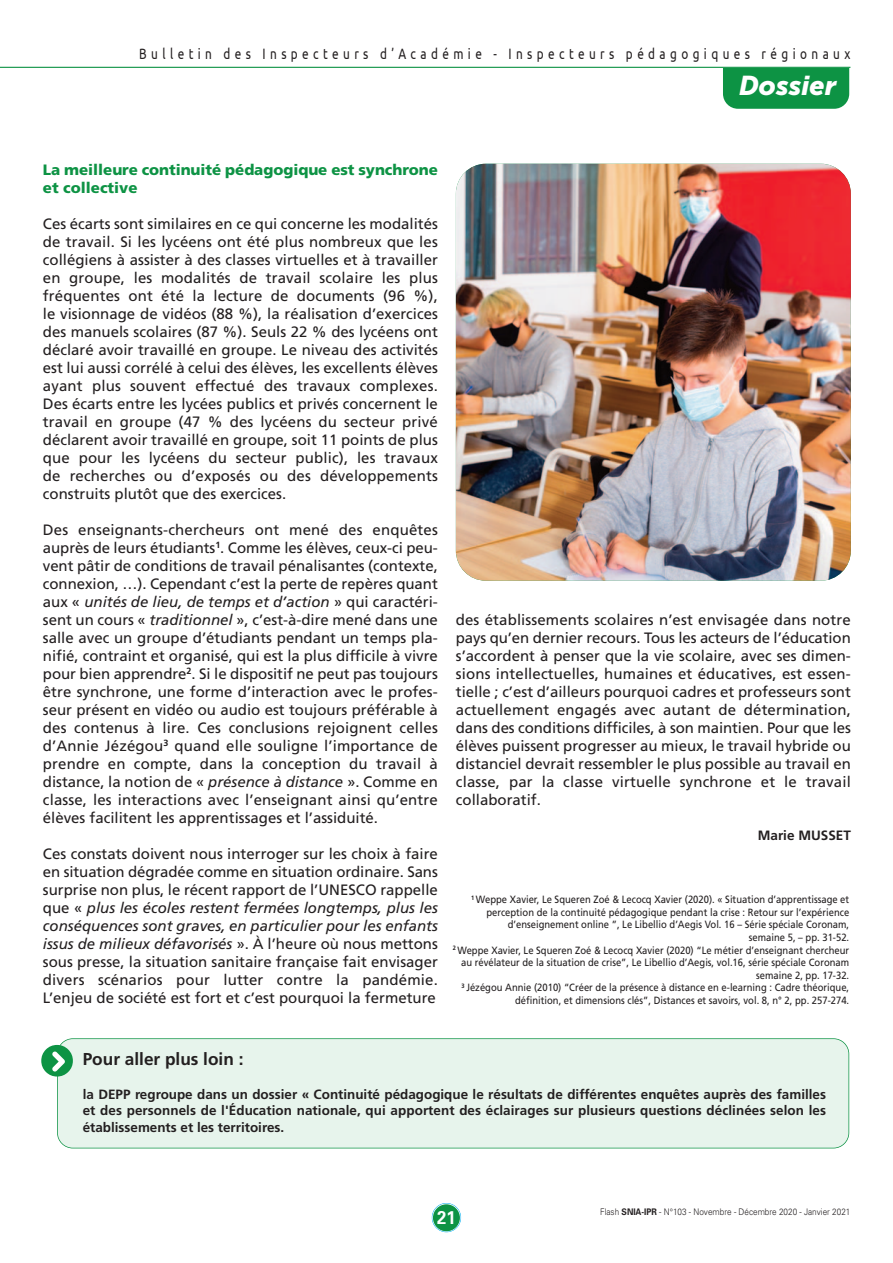
<style>
.page{position:relative;width:893px;height:1263px;background:#fff}
.page>*{position:absolute;margin:0;border:0;box-sizing:border-box;transform-origin:0 0}
.t1{font:italic 27px "Museo Sans 900";color:#fff}
.t2{font:700 18.45px "Univers";color:#fff;scale:.9 1}
.t3{font:700 17.25px "Frutiger";color:#231f20}
.t4{font:15px/18px "Frutiger";color:#231f20;text-align:justify}
.t5{font:15px "Ubuntu";letter-spacing:.375em;color:#231f20;scale:.78 1}
.t6{font:900 15px/18px "Frutiger";letter-spacing:-.005em;color:#0d9344}
.t7{font:700 13.5px/16.2px "Frutiger";color:#231f20;text-align:justify}
.t8{font:10.5px/12.6px "Frutiger";color:#231f20;text-align:right;scale:.9 1}
.t9{font:300 9.15px "Univers";color:#231f20;scale:.9 1}
.s1{font-style:italic}
.s2{font-weight:700}
</style>
<div class="page">
<div style="left:723px;top:68px;width:126px;height:41px;background:#0d9344"></div>
<div style="left:433px;top:1204px;width:27px;height:27px;background:#0d9344;border-radius:50%"></div>
<div style="left:432px;top:1203px;width:29px;height:29px;border:1px solid #00aeef;border-radius:50%"></div>
<hr style="left:0;top:67px;width:850px;height:1px;background:#0d9344">
<div style="left:58px;top:1039px;width:790px;height:109px;background:#e7f4ec;border-radius:15px"></div>
<div style="left:57px;top:1038px;width:792px;height:110px;border:2px solid #0d9344;border-radius:16px"></div>
<svg style="left:41px;top:1045px;width:32px;height:31px"></svg>
<img style="left:456px;top:164px;width:395px;height:417px;border-radius:30px">
<p class="t5" style="left:139px;top:45px;width:913px">Bulletin des Inspecteurs d’Académie - Inspecteurs pédagogiques régionaux</p>
<p class="t1" style="left:739px;top:75px;width:99px">Dossier</p>
<p class="t6" style="left:43px;top:162px;width:396px">La meilleure continuité pédagogique est synchrone et collective</p>
<p class="t4" style="left:43px;top:216px;width:396px">Ces écarts sont similaires en ce qui concerne les modalités de travail. Si les lycéens ont été plus nombreux que les collégiens à assister à des classes virtuelles et à travailler en groupe, les modalités de travail scolaire les plus fréquentes ont été la lecture de documents (96 %), le visionnage de vidéos (88 %), la réalisation d’exercices des manuels scolaires (87 %). Seuls 22 % des lycéens ont déclaré avoir travaillé en groupe. Le niveau des activités est lui aussi corrélé à celui des élèves, les excellents élèves ayant plus souvent effectué des travaux complexes.<br>Des écarts entre les lycées publics et privés concernent le travail en groupe (47 % des lycéens du secteur privé déclarent avoir travaillé en groupe, soit 11 points de plus que pour les lycéens du secteur public), les travaux de recherches ou d’exposés ou des développements construits plutôt que des exercices.</p>
<p class="t4" style="left:43px;top:522px;width:396px">Des enseignants-chercheurs ont mené des enquêtes auprès de leurs étudiants<sup>1</sup>. Comme les élèves, ceux-ci peu&shy;vent pâtir de conditions de travail pénalisantes (contexte, connexion, …). Cependant c’est la perte de repères quant aux « <span class="s1">unités de lieu, de temps et d’action</span> » qui caractéri&shy;sent un cours « <span class="s1">traditionnel</span> », c’est-à-dire mené dans une salle avec un groupe d’étudiants pendant un temps pla&shy;nifié, contraint et organisé, qui est la plus difficile à vivre pour bien apprendre<sup>2</sup>. Si le dispositif ne peut pas toujours être synchrone, une forme d’interaction avec le profes&shy;seur présent en vidéo ou audio est toujours préférable à des contenus à lire. Ces conclusions rejoignent celles d’Annie Jézégou<sup>3</sup> quand elle souligne l’importance de prendre en compte, dans la conception du travail à distance, la notion de « <span class="s1">présence à distance</span> ». Comme en classe, les interactions avec l’enseignant ainsi qu’entre élèves facilitent les apprentissages et l’assiduité.</p>
<p class="t4" style="left:43px;top:846px;width:396px">Ces constats doivent nous interroger sur les choix à faire en situation dégradée comme en situation ordinaire. Sans surprise non plus, le récent rapport de l’UNESCO rappelle que « <span class="s1">plus les écoles restent fermées longtemps, plus les conséquences sont graves, en particulier pour les enfants issus de milieux défavorisés</span> ». À l’heure où nous mettons sous presse, la situation sanitaire française fait envisager divers scénarios pour lutter contre la pandémie.<br>L’enjeu de société est fort et c’est pourquoi la fermeture</p>
<p class="t4" style="left:456px;top:612px;width:396px">des établissements scolaires n’est envisagée dans notre pays qu’en dernier recours. Tous les acteurs de l’éducation s’accordent à penser que la vie scolaire, avec ses dimen&shy;sions intellectuelles, humaines et éducatives, est essen&shy;tielle ; c’est d’ailleurs pourquoi cadres et professeurs sont actuellement engagés avec autant de détermination, dans des conditions difficiles, à son maintien. Pour que les élèves puissent progresser au mieux, le travail hybride ou distanciel devrait ressembler le plus possible au travail en classe, par la classe virtuelle synchrone et le travail collaboratif.</p>
<p class="t7" style="left:758px;top:828px;width:95px">Marie MUSSET</p>
<p class="t8" style="left:471px;top:894px;width:422px"><sup>1</sup> Weppe Xavier, Le Squeren Zoé &amp; Lecocq Xavier (2020). « Situation d’apprentissage et perception de la continuité pédagogique pendant la crise : Retour sur l’expérience d’enseignement online ”, Le Libellio d’Aegis Vol. 16 – Série spéciale Coronam, semaine 5, – pp. 31-52.</p>
<p class="t8" style="left:453px;top:944px;width:442px"><sup>2</sup> Weppe Xavier, Le Squeren Zoé &amp; Lecocq Xavier (2020) “Le métier d’enseignant chercheur au révélateur de la situation de crise”, Le Libellio d’Aegis, vol.16, série spéciale Coronam semaine 2, pp. 17-32.</p>
<p class="t8" style="left:462px;top:982px;width:432px"><sup>3</sup> Jézégou Annie (2010) “Créer de la présence à distance en e-learning : Cadre théorique, définition, et dimensions clés”, Distances et savoirs, vol. 8, n° 2, pp. 257-274.</p>
<p class="t3" style="left:83px;top:1052px;width:162px">Pour aller plus loin :</p>
<p class="t7" style="left:83px;top:1087px;width:745px">la DEPP regroupe dans un dossier « Continuité pédagogique le résultats de différentes enquêtes auprès des familles et des personnels de l'Éducation nationale, qui apportent des éclairages sur plusieurs questions déclinées selon les établissements et les territoires.</p>
<p class="t2" style="left:437px;top:1211px;width:22px">21</p>
<p class="t9" style="left:600px;top:1209px;width:280px">Flash <span class="s2">SNIA-IPR</span> - N°103 - Novembre - Décembre 2020 - Janvier 2021</p>
</div>
